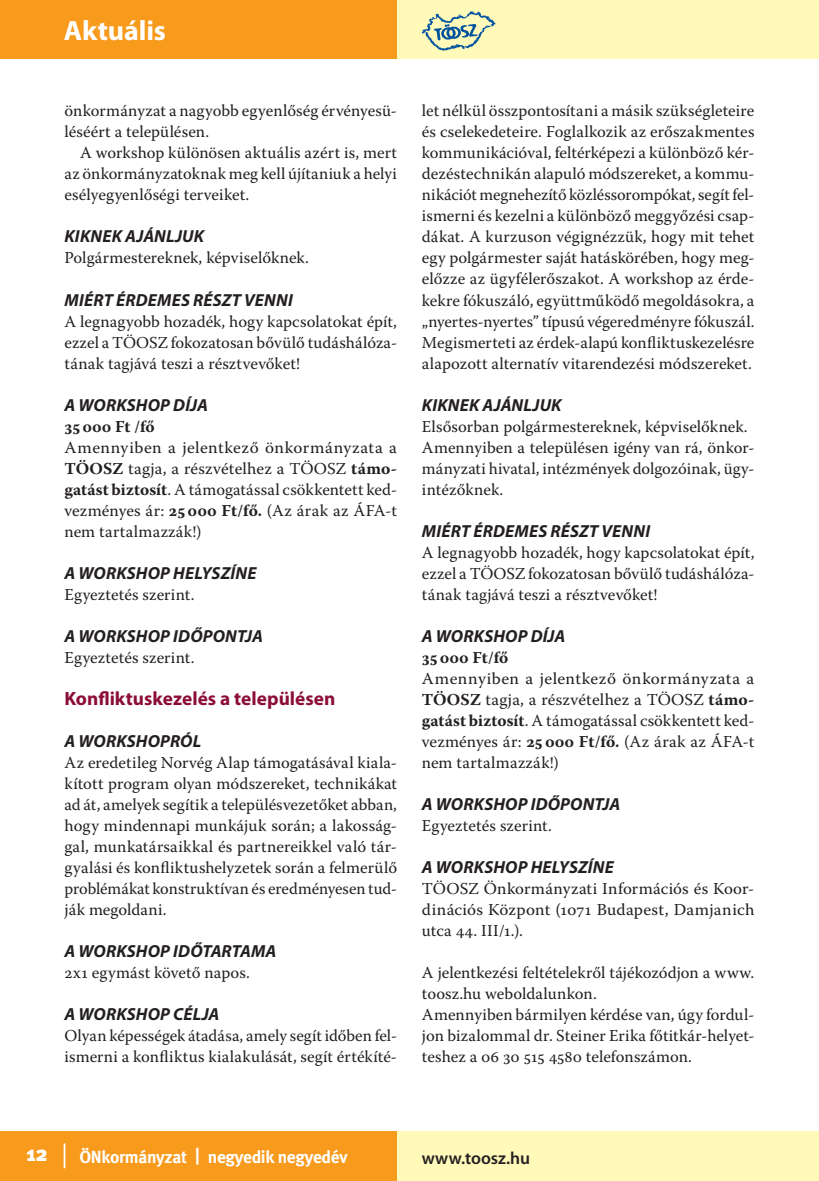
<style>
.page{position:relative;width:819px;height:1181px;background:#fff}
.page>*{position:absolute;margin:0;border:0;box-sizing:border-box;transform-origin:0 0}
.t1{font:700 28px "Myriad Pro";letter-spacing:-.005em;color:#fff}
.t2{font:900 21.53px "Meta";color:#fff}
.t3{font:700 19.25px "Myriad Pro";color:#8b0d38}
.t4{font:italic 700 17.5px "Myriad Pro";letter-spacing:.01em;color:#231f20}
.t5{font:700 17.5px "Meta";letter-spacing:-.02em;color:#fff}
.t6{font:600 17.5px "Myriad Pro";color:#231f20}
.t7{font:16.62px/21px "Warnock Pro";color:#231f20;text-align:justify}
.t8{font:700 16.62px "Warnock Pro";color:#231f20}
.s1{font-weight:700}
</style>
<div class="page">
<div style="left:0;top:1131px;width:397px;height:50px;background:#f89a1c"></div>
<div style="left:397px;top:1131px;width:422px;height:50px;background:#fff9ba"></div>
<div style="left:0;top:0;width:819px;height:58px;background:#fff9ba"></div>
<div style="left:0;top:0;width:397px;height:58px;background:#f89a1c"></div>
<svg style="left:64px;top:1143px;width:1px;height:25px"></svg>
<svg style="left:422px;top:11px;width:73px;height:40px"></svg>
<h1 class="t1" style="left:64px;top:12px;width:104px">Aktuális</h1>
<p class="t7" style="left:64px;top:100px;width:334px">önkormányzat a nagyobb egyenlőség érvényesü&shy;léséért a településen.</p>
<p class="t7" style="left:64px;top:142px;width:334px;text-indent:16px">A workshop különösen aktuális azért is, mert az önkormányzatoknak meg kell újítaniuk a helyi esélyegyenlőségi terveiket.</p>
<p class="t4" style="left:64px;top:225px;width:141px">KIKNEK AJÁNLJUK</p>
<p class="t7" style="left:64px;top:247px;width:246px">Polgármestereknek, képviselőknek.</p>
<p class="t4" style="left:64px;top:288px;width:230px">MIÉRT ÉRDEMES RÉSZT VENNI</p>
<p class="t7" style="left:64px;top:310px;width:334px">A legnagyobb hozadék, hogy kapcsolatokat épít, ezzel a TÖOSZ fokozatosan bővülő tudáshálóza&shy;tának tagjává teszi a résztvevőket!</p>
<p class="t4" style="left:64px;top:393px;width:145px">A WORKSHOP DÍJA</p>
<p class="t8" style="left:64px;top:416px;width:92px">35000 Ft /fő</p>
<p class="t7" style="left:64px;top:436px;width:334px">Amennyiben a jelentkező önkormányzata a <span class="s1">TÖOSZ</span> tagja, a részvételhez a TÖOSZ <span class="s1">támo&shy;gatást biztosít</span>. A támogatással csökkentett ked&shy;vezményes ár: <span class="s1">25000 Ft/fő.</span> (Az árak az ÁFA-t nem tartalmazzák!)</p>
<p class="t4" style="left:64px;top:561px;width:193px">A WORKSHOP HELYSZÍNE</p>
<p class="t7" style="left:64px;top:583px;width:131px">Egyeztetés szerint.</p>
<p class="t4" style="left:64px;top:624px;width:200px">A WORKSHOP IDŐPONTJA</p>
<p class="t7" style="left:64px;top:646px;width:131px">Egyeztetés szerint.</p>
<p class="t3" style="left:64px;top:685px;width:272px">Konfliktuskezelés a településen</p>
<p class="t4" style="left:64px;top:729px;width:138px">A WORKSHOPRÓL</p>
<p class="t7" style="left:64px;top:751px;width:334px">Az eredetileg Norvég Alap támogatásával kiala&shy;kított program olyan módszereket, technikákat ad át, amelyek segítik a településvezetőket abban, hogy mindennapi munkájuk során; a lakosság&shy;gal, munkatársaikkal és partnereikkel való tár&shy;gyalási és konfliktushelyzetek során a felmerülő problémákat konstruktívan és eredményesen tud&shy;ják megoldani.</p>
<p class="t4" style="left:64px;top:939px;width:213px">A WORKSHOP IDŐTARTAMA</p>
<p class="t7" style="left:64px;top:961px;width:187px">2x1 egymást követő napos.</p>
<p class="t4" style="left:64px;top:1002px;width:156px">A WORKSHOP CÉLJA</p>
<p class="t7" style="left:64px;top:1024px;width:334px">Olyan képességek átadása, amely segít időben fel&shy;ismerni a konfliktus kialakulását, segít értékíté-</p>
<p class="t7" style="left:422px;top:100px;width:334px">let nélkül összpontosítani a másik szükségleteire és cselekedeteire. Foglalkozik az erőszakmentes kommunikációval, feltérképezi a különböző kér&shy;dezéstechnikán alapuló módszereket, a kommu&shy;nikációt megnehezítő közléssorompókat, segít fel&shy;ismerni és kezelni a különböző meggyőzési csap&shy;dákat. A kurzuson végignézzük, hogy mit tehet egy polgármester saját hatáskörében, hogy meg&shy;előzze az ügyfélerőszakot. A workshop az érde&shy;kekre fókuszáló, együttműködő megoldásokra, a „nyertes-nyertes” típusú végeredményre fókuszál.<br>Megismerteti az érdek-alapú konfliktuskezelésre alapozott alternatív vitarendezési módszereket.</p>
<p class="t4" style="left:422px;top:393px;width:141px">KIKNEK AJÁNLJUK</p>
<p class="t7" style="left:422px;top:415px;width:334px;text-align:left">Elsősorban polgármestereknek, képviselőknek.<br>Amennyiben a településen igény van rá, önkor&shy;mányzati hivatal, intézmények dolgozóinak, ügy&shy;intézőknek.</p>
<p class="t4" style="left:422px;top:519px;width:230px">MIÉRT ÉRDEMES RÉSZT VENNI</p>
<p class="t7" style="left:422px;top:541px;width:334px">A legnagyobb hozadék, hogy kapcsolatokat épít, ezzel a TÖOSZ fokozatosan bővülő tudáshálóza&shy;tának tagjává teszi a résztvevőket!</p>
<p class="t4" style="left:422px;top:624px;width:145px">A WORKSHOP DÍJA</p>
<p class="t8" style="left:422px;top:647px;width:88px">35000 Ft/fő</p>
<p class="t7" style="left:422px;top:667px;width:334px">Amennyiben a jelentkező önkormányzata a <span class="s1">TÖOSZ</span> tagja, a részvételhez a TÖOSZ <span class="s1">támo&shy;gatást biztosít</span>. A támogatással csökkentett ked&shy;vezményes ár: <span class="s1">25000 Ft/fő.</span> (Az árak az ÁFA-t nem tartalmazzák!)</p>
<p class="t4" style="left:422px;top:792px;width:200px">A WORKSHOP IDŐPONTJA</p>
<p class="t7" style="left:422px;top:814px;width:131px">Egyeztetés szerint.</p>
<p class="t4" style="left:422px;top:855px;width:193px">A WORKSHOP HELYSZÍNE</p>
<p class="t7" style="left:422px;top:877px;width:334px">TÖOSZ Önkormányzati Információs és Koor&shy;dinációs Központ (1071 Budapest, Damjanich utca 44. III/1.).</p>
<p class="t7" style="left:422px;top:961px;width:334px;text-align:left">A jelentkezési feltételekről tájékozódjon a www. toosz.hu weboldalunkon.<br>Amennyiben bármilyen kérdése van, úgy fordul&shy;jon bizalommal dr. Steiner Erika főtitkár-helyet&shy;teshez a 06 30 515 4580 telefonszámon.</p>
<p class="t2" style="left:27px;top:1134px;width:23px">12</p>
<p class="t5" style="left:79px;top:1141px;width:269px">ÖNkormányzat | negyedik negyedév</p>
<p class="t6" style="left:422px;top:1146px;width:110px">www.toosz.hu</p>
</div>
